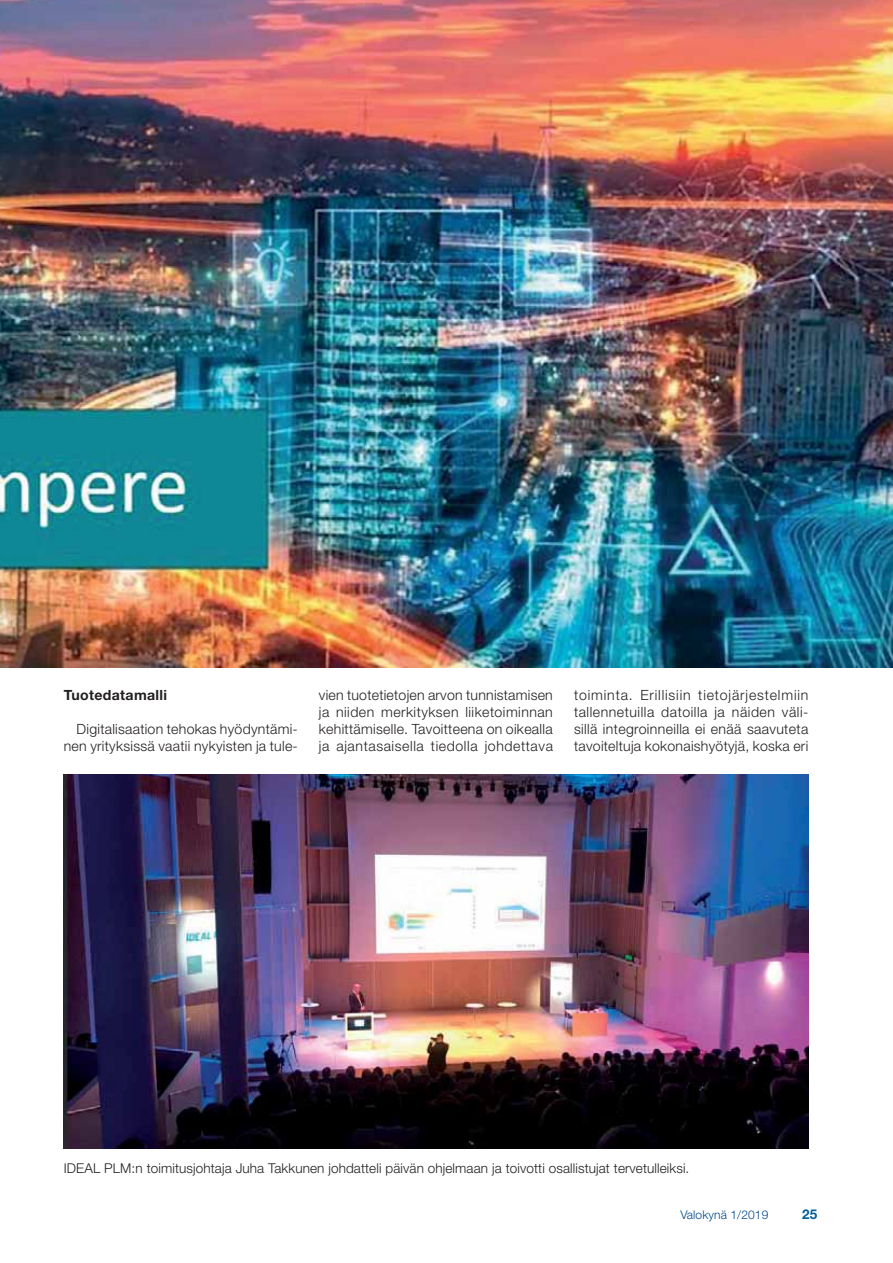
<style>
.page{position:relative;width:893px;height:1263px;background:#fff}
.page>*{position:absolute;margin:0;border:0;box-sizing:border-box;transform-origin:0 0}
.t1{font:300 14.1px/17px "Helvetica Neue LT Std";letter-spacing:.02em;color:#231f20;text-align:justify}
.t2{font:700 14.1px "Helvetica Neue LT Std";letter-spacing:.025em;color:#231f20}
.t3{font:300 13.5px "Helvetica Neue LT Std";letter-spacing:.01em;color:#231f20}
.t4{font:700 13.5px "Helvetica Neue LT Std";color:#005e9d}
.t5{font:300 12px "Helvetica Neue LT Std";letter-spacing:.01em;color:#00478d}
</style>
<div class="page">
<img style="left:0;top:0;width:893px;height:668px">
<img style="left:64px;top:775px;width:744px;height:374px">
<p class="t2" style="left:64px;top:690px;width:105px">Tuotedatamalli</p>
<p class="t1" style="left:64px;top:722px;width:235px;text-align:right">Digitalisaation tehokas hyödyntämi&shy;nen yrityksissä vaatii nykyisten ja tule-</p>
<p class="t1" style="left:319px;top:689px;width:236px">vien tuotetietojen arvon tunnistamisen ja niiden merkityksen liiketoiminnan kehittämiselle. Tavoitteena on oikealla ja ajantasaisella tiedolla johdettava</p>
<p class="t1" style="left:574px;top:689px;width:236px">toiminta. Erillisiin tietojärjestelmiin tallennetuilla datoilla ja näiden väli&shy;sillä integroinneilla ei enää saavuteta tavoiteltuja kokonaishyötyjä, koska eri</p>
<p class="t3" style="left:64px;top:1163px;width:627px">IDEAL PLM:n toimitusjohtaja Juha Takkunen johdatteli päivän ohjelmaan ja toivotti osallistujat tervetulleiksi.</p>
<p class="t5" style="left:680px;top:1210px;width:90px">Valokynä 1/2019</p>
<p class="t4" style="left:802px;top:1209px;width:17px">25</p>
</div>
